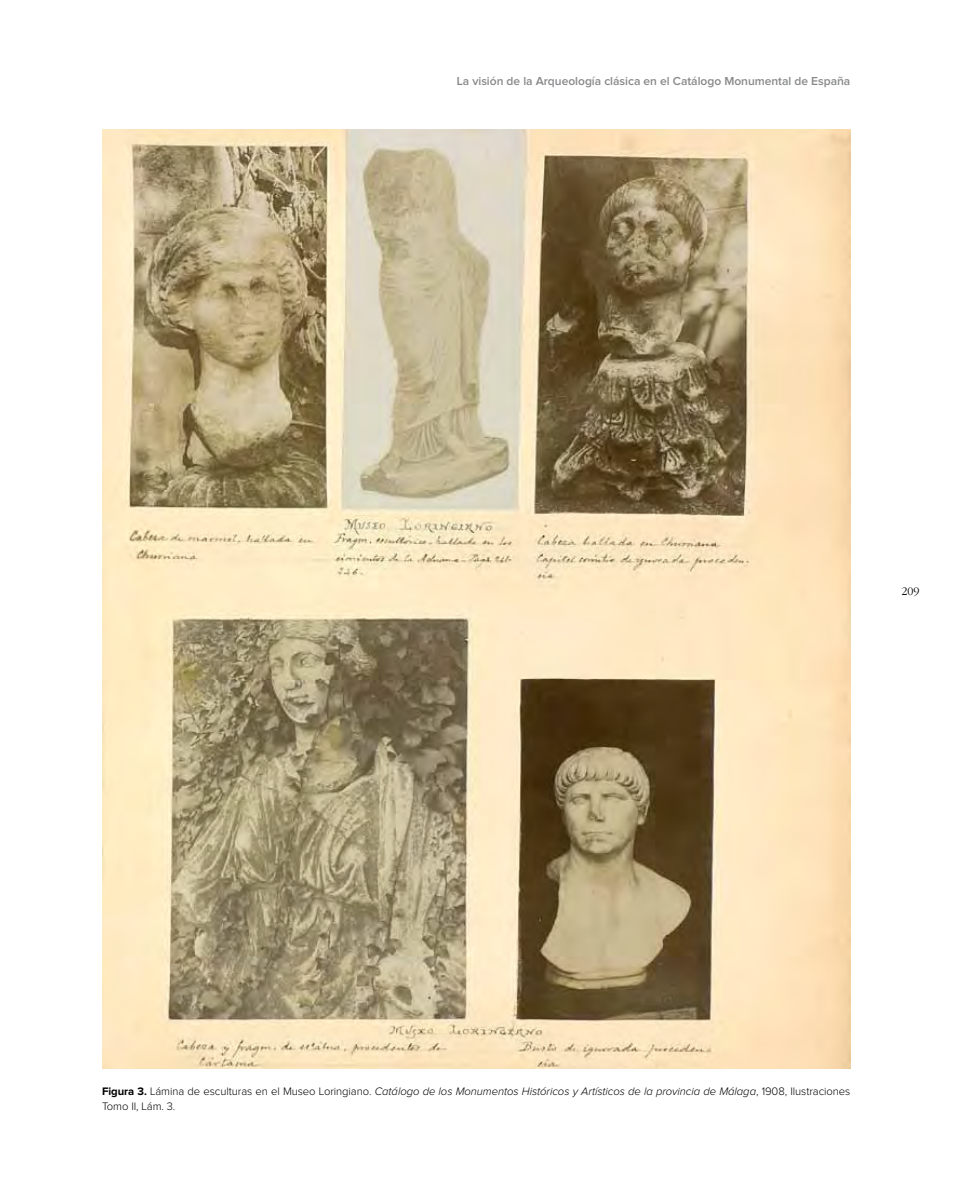
<style>
.page{position:relative;width:978px;height:1191px;background:#fff}
.page>*{position:absolute;margin:0;border:0;box-sizing:border-box;transform-origin:0 0}
.t1{font:600 12px "Proxima Nova";color:#87888a}
.t2{font:300 12px "ITC Garamond Std";color:#000}
.t3{font:300 11.25px/15px "Proxima Nova";letter-spacing:-.005em;color:#000}
.s1{font-weight:700}
.s2{font-style:italic}
</style>
<div class="page">
<img style="left:102px;top:129px;width:748px;height:939px">
<p class="t1" style="left:457px;top:76px;width:395px">La visión de la Arqueología clásica en el Catálogo Monumental de España</p>
<p class="t2" style="left:901px;top:585px;width:19px">209</p>
<p class="t3" style="left:102px;top:1083px;width:750px"><span class="s1">Figura 3.</span> Lámina de esculturas en el Museo Loringiano. <span class="s2">Catálogo de los Monumentos Históricos y Artísticos de la provincia de Málaga</span>, 1908, Ilustraciones<br>Tomo II, Lám. 3.</p>
</div>
